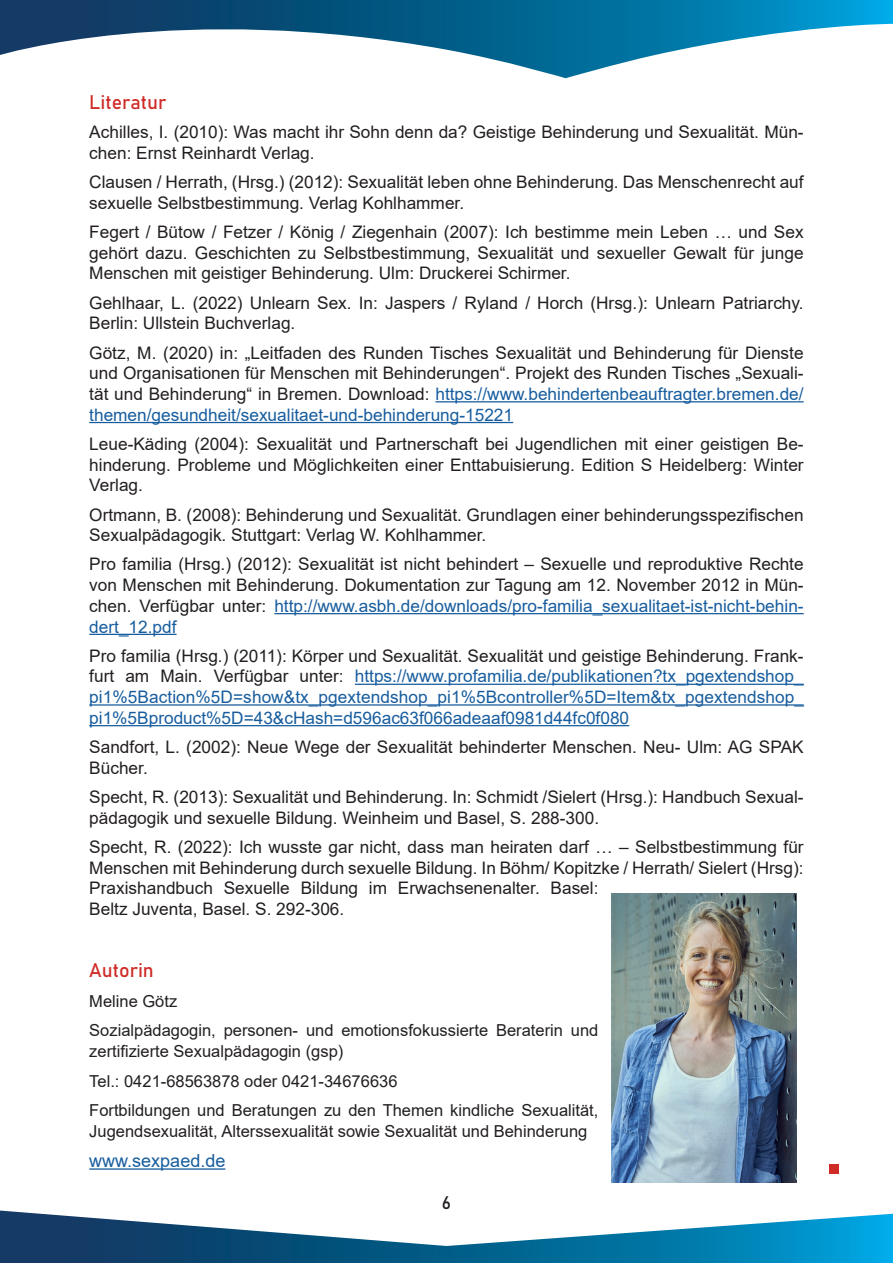
<style>
.page{position:relative;width:893px;height:1263px;background:#fff}
.page>*{position:absolute;margin:0;border:0;box-sizing:border-box;transform-origin:0 0}
.t1{font:19.5px "Bahnschrift";color:#cf2c27}
.t2{font:18px "Arial";color:#175d9e}
.t3{font:18px "Bahnschrift";color:#231f20}
.t4{font:17.25px/20.7px "Arial";color:#231f20}
.t5{font:17.25px/20.7px "Arial";color:#175d9e;text-align:justify}
.t6{font:16.5px/29.5px "Arial";color:#231f20}
.s1{color:#175d9e}
.s2{color:#231f20}
</style>
<div class="page">
<hr style="left:435px;top:401px;width:369px;height:1px;background:#175d9e">
<hr style="left:89px;top:422px;width:424px;height:1px;background:#175d9e">
<hr style="left:274px;top:613px;width:530px;height:1px;background:#175d9e">
<hr style="left:89px;top:634px;width:88px;height:1px;background:#175d9e">
<hr style="left:355px;top:684px;width:449px;height:1px;background:#175d9e">
<hr style="left:89px;top:704px;width:715px;height:2px;background:#175d9e">
<hr style="left:89px;top:725px;width:540px;height:1px;background:#175d9e">
<hr style="left:89px;top:1168px;width:136px;height:2px;background:#175d9e">
<svg style="left:0;top:1210px;width:893px;height:53px"></svg>
<svg style="left:0;top:0;width:893px;height:78px"></svg>
<img style="left:611px;top:893px;width:185px;height:289px">
<div style="left:830px;top:1164px;width:9px;height:10px;background:#cf2c27"></div>
<p class="t1" style="left:89px;top:87px;width:79px">Literatur</p>
<p class="t4" style="left:89px;top:122px;width:716px">Achilles, I. (2010): Was macht ihr Sohn denn da? Geistige Behinderung und Sexualität. Mün&shy;chen: Ernst Reinhardt Verlag.</p>
<p class="t4" style="left:89px;top:172px;width:716px">Clausen / Herrath, (Hrsg.) (2012): Sexualität leben ohne Behinderung. Das Menschenrecht auf sexuelle Selbstbestimmung. Verlag Kohlhammer.</p>
<p class="t4" style="left:89px;top:222px;width:716px;text-align:justify">Fegert / Bütow / Fetzer / König / Ziegenhain (2007): Ich bestimme mein Leben … und Sex gehört dazu. Geschichten zu Selbstbestimmung, Sexualität und sexueller Gewalt für junge Menschen mit geistiger Behinderung. Ulm: Druckerei Schirmer.</p>
<p class="t4" style="left:89px;top:292px;width:716px">Gehlhaar, L. (2022) Unlearn Sex. In: Jaspers / Ryland / Horch (Hrsg.): Unlearn Patriarchy.<br>Berlin: Ullstein Buchverlag.</p>
<p class="t4" style="left:89px;top:342px;width:716px;text-align:justify">Götz, M. (2020) in: „Leitfaden des Runden Tisches Sexualität und Behinderung für Dienste und Organisationen für Menschen mit Behinderungen“. Projekt des Runden Tisches „Sexuali&shy;tät und Behinderung“ in Bremen. Download: <span class="s1">https://www.behindertenbeauftragter.bremen.de/ themen/gesundheit/sexualitaet-und-behinderung-15221</span></p>
<p class="t4" style="left:89px;top:433px;width:716px;text-align:justify">Leue-Käding (2004): Sexualität und Partnerschaft bei Jugendlichen mit einer geistigen Be&shy;hinderung. Probleme und Möglichkeiten einer Enttabuisierung. Edition S Heidelberg: Winter Verlag.</p>
<p class="t4" style="left:89px;top:504px;width:716px">Ortmann, B. (2008): Behinderung und Sexualität. Grundlagen einer behinderungsspezifischen<br>Sexualpädagogik. Stuttgart: Verlag W. Kohlhammer.</p>
<p class="t4" style="left:89px;top:554px;width:716px;text-align:justify">Pro familia (Hrsg.) (2012): Sexualität ist nicht behindert – Sexuelle und reproduktive Rechte von Menschen mit Behinderung. Dokumentation zur Tagung am 12. November 2012 in Mün&shy;chen. Verfügbar unter: <span class="s1">http://www.asbh.de/downloads/pro-familia_sexualitaet-ist-nicht-behin&shy;dert_12.pdf</span></p>
<p class="t5" style="left:89px;top:645px;width:716px"><span class="s2">Pro familia (Hrsg.) (2011): Körper und Sexualität. Sexualität und geistige Behinderung. Frank&shy;furt am Main. Verfügbar unter:</span> https://www.profamilia.de/publikationen?tx_pgextendshop_ pi1%5Baction%5D=show&amp;tx_pgextendshop_pi1%5Bcontroller%5D=Item&amp;tx_pgextendshop_ pi1%5Bproduct%5D=43&amp;cHash=d596ac63f066adeaaf0981d44fc0f080</p>
<p class="t4" style="left:89px;top:736px;width:716px">Sandfort, L. (2002): Neue Wege der Sexualität behinderter Menschen. Neu- Ulm: AG SPAK<br>Bücher.</p>
<p class="t4" style="left:89px;top:786px;width:716px">Specht, R. (2013): Sexualität und Behinderung. In: Schmidt /Sielert (Hrsg.): Handbuch Sexual&shy;pädagogik und sexuelle Bildung. Weinheim und Basel, S. 288-300.</p>
<p class="t4" style="left:89px;top:836px;width:716px">Specht, R. (2022): Ich wusste gar nicht, dass man heiraten darf … – Selbstbestimmung für Menschen mit Behinderung durch sexuelle Bildung. In Böhm/ Kopitzke / Herrath/ Sielert (Hrsg):<br>Praxishandbuch Sexuelle Bildung im Erwachsenenalter. Basel:<br>Beltz Juventa, Basel. S. 292-306.</p>
<p class="t1" style="left:89px;top:955px;width:66px">Autorin</p>
<p class="t6" style="left:89px;top:986px;width:511px">Meline Götz<br>Sozialpädagogin, personen- und emotionsfokussierte Beraterin und</p>
<p class="t6" style="left:89px;top:1036px;width:511px">zertifizierte Sexualpädagogin (gsp)<br>Tel.: 0421-68563878 oder 0421-34676636<br>Fortbildungen und Beratungen zu den Themen kindliche Sexualität,</p>
<p class="t6" style="left:89px;top:1116px;width:500px">Jugendsexualität, Alterssexualität sowie Sexualität und Behinderung</p>
<p class="t2" style="left:89px;top:1148px;width:138px">www.sexpaed.de</p>
<p class="t3" style="left:442px;top:1189px;width:11px">6</p>
</div>
